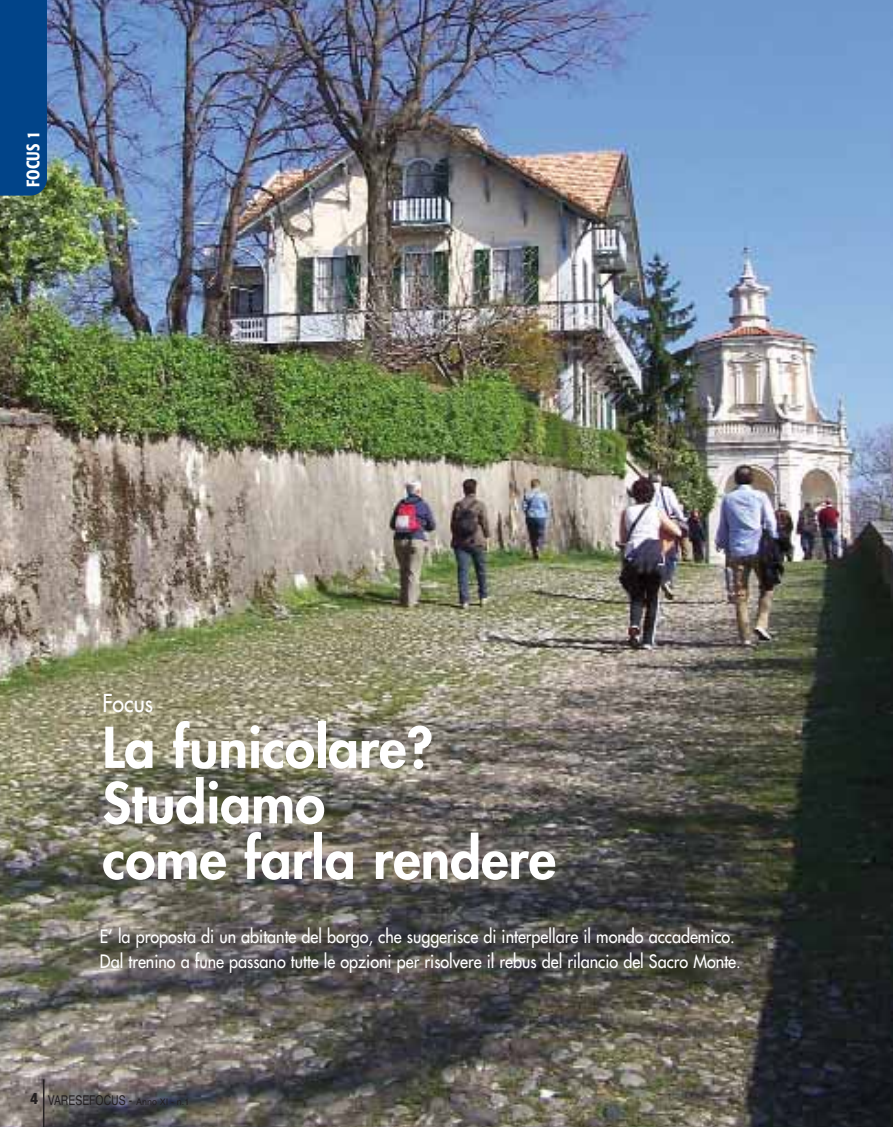
<style>
.page{position:relative;width:893px;height:1127px;background:#fff}
.page>*{position:absolute;margin:0;border:0;box-sizing:border-box;transform-origin:0 0}
.t1{font:800 54.75px/55.5px "Futura";color:#fff}
.t2{font:24px "Futura";color:#fff;scale:.9 1}
.t3{font:18px/24.6px "Futura";color:#fff;scale:.9 1}
.t4{font:500 condensed 18px "Formata";letter-spacing:.01em;color:#fff;scale:.9 1}
.t5{font:13.5px "Helvetica";color:#231f20;scale:.77 1}
.s1{font-weight:900;font-stretch:condensed;font-size:15px}
.s2{font-size:9px}
</style>
<div class="page">
<img style="left:0;top:0;width:892px;height:1127px">
<hr style="left:43px;top:1079px;width:1px;height:48px;background:#231f20">
<div style="left:0;top:0;width:47px;height:196px;background:#014489"></div>
<p class="t4" style="left:26px;top:187px;width:63px;rotate:-90deg">FOCUS 1</p>
<h2 class="t2" style="left:102px;top:691px;width:58px">Focus</h2>
<h1 class="t1" style="left:102px;top:724px;width:455px">La funicolare?<br>Studiamo<br>come farla rendere</h1>
<p class="t3" style="left:100px;top:925px;width:713px">E’ la proposta di un abitante del borgo, che suggerisce di interpellare il mondo accademico.<br>Dal trenino a fune passano tutte le opzioni per risolvere il rebus del rilancio del Sacro Monte.</p>
<p class="t5" style="left:30px;top:1095px;width:208px"><span class="s1">4</span> VARESEFOCUS - <span class="s2">Anno XI - n.1</span></p>
</div>
